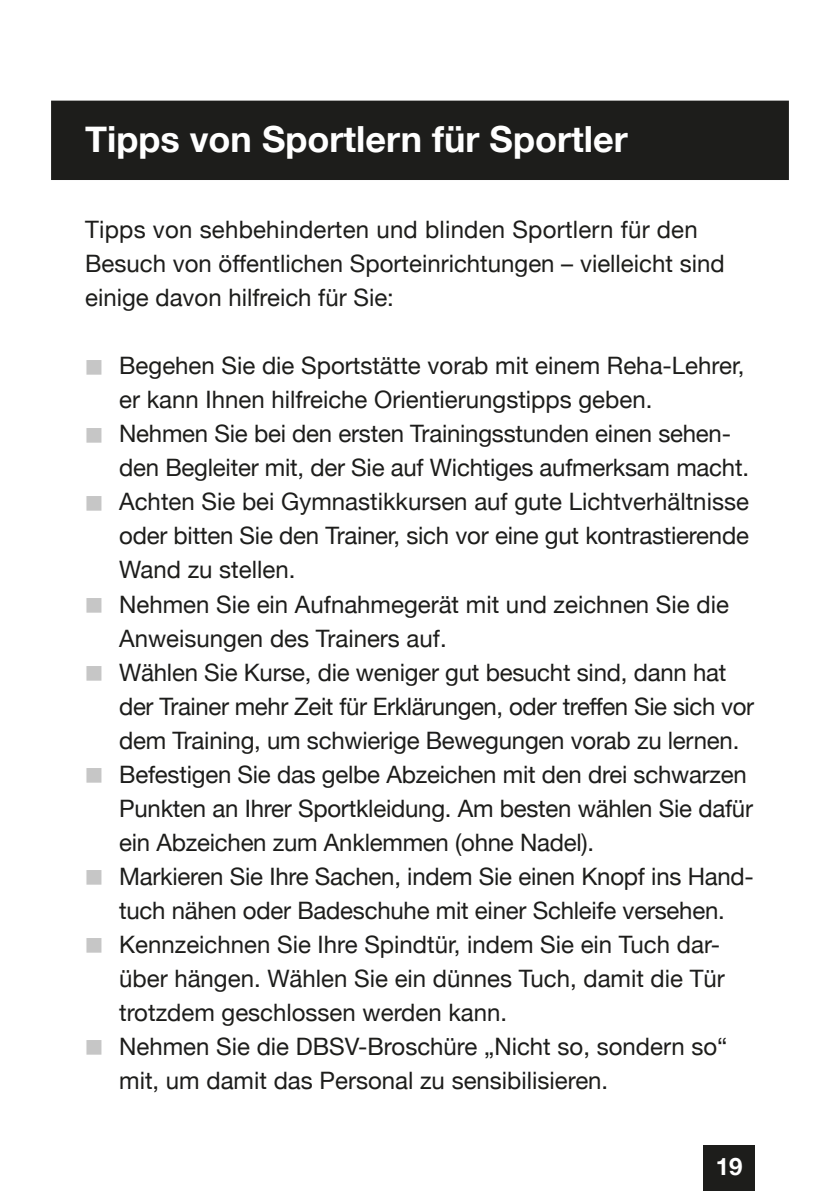
<style>
.page{position:relative;width:840px;height:1191px;background:#fff}
.page>*{position:absolute;margin:0;border:0;box-sizing:border-box;transform-origin:0 0}
.t1{font:700 36px "Helvetica Neue";color:#fff}
.t2{font:24px/34px "Helvetica Neue";letter-spacing:-.01em;color:#1d1d1b}
.t3{font:700 24px "Helvetica Neue";color:#fff}
.s1{color:#c6c6c6}
</style>
<div class="page">
<div style="left:703px;top:1145px;width:51px;height:46px;background:#1d1d1b"></div>
<div style="left:51px;top:101px;width:737px;height:79px;background:#1d1d1b"></div>
<h1 class="t1" style="left:85px;top:117px;width:544px">Tipps von Sportlern für Sportler</h1>
<p class="t2" style="left:85px;top:212px;width:640px">Tipps von sehbehinderten und blinden Sportlern für den<br>Besuch von öffentlichen Sporteinrichtungen – vielleicht sind einige davon hilfreich für Sie:</p>
<p class="t2" style="left:119px;top:348px;width:626px;text-indent:-34px"><span class="s1">█</span> Begehen Sie die Sportstätte vorab mit einem Reha-Lehrer, er kann Ihnen hilfreiche Orientierungstipps geben.</p>
<p class="t2" style="left:119px;top:416px;width:631px;text-indent:-34px"><span class="s1">█</span> Nehmen Sie bei den ersten Trainingsstunden einen sehen&shy;den Begleiter mit, der Sie auf Wichtiges aufmerksam macht.</p>
<p class="t2" style="left:119px;top:484px;width:631px;text-align:justify;text-indent:-34px"><span class="s1">█</span> Achten Sie bei Gymnastikkursen auf gute Lichtverhältnisse oder bitten Sie den Trainer, sich vor eine gut kontrastierende Wand zu stellen.</p>
<p class="t2" style="left:119px;top:586px;width:611px;text-indent:-34px"><span class="s1">█</span> Nehmen Sie ein Aufnahmegerät mit und zeichnen Sie die<br>Anweisungen des Trainers auf.</p>
<p class="t2" style="left:119px;top:654px;width:636px;text-indent:-34px"><span class="s1">█</span> Wählen Sie Kurse, die weniger gut besucht sind, dann hat der Trainer mehr Zeit für Erklärungen, oder treffen Sie sich vor dem Training, um schwierige Bewegungen vorab zu lernen.</p>
<p class="t2" style="left:119px;top:757px;width:635px;text-indent:-34px"><span class="s1">█</span> Befestigen Sie das gelbe Abzeichen mit den drei schwarzen<br>Punkten an Ihrer Sportkleidung. Am besten wählen Sie dafür ein Abzeichen zum Anklemmen (ohne Nadel).</p>
<p class="t2" style="left:85px;top:859px;width:670px;text-align:center"><span class="s1">█</span> Markieren Sie Ihre Sachen, indem Sie einen Knopf ins Hand&shy;tuch nähen oder Badeschuhe mit einer Schleife versehen.</p>
<p class="t2" style="left:119px;top:927px;width:607px;text-indent:-34px"><span class="s1">█</span> Kennzeichnen Sie Ihre Spindtür, indem Sie ein Tuch dar&shy;über hängen. Wählen Sie ein dünnes Tuch, damit die Tür trotzdem geschlossen werden kann.</p>
<p class="t2" style="left:119px;top:1029px;width:609px;text-indent:-34px"><span class="s1">█</span> Nehmen Sie die DBSV-Broschüre „Nicht so, sondern so“ mit, um damit das Personal zu sensibilisieren.</p>
<p class="t3" style="left:715px;top:1151px;width:28px">19</p>
</div>
